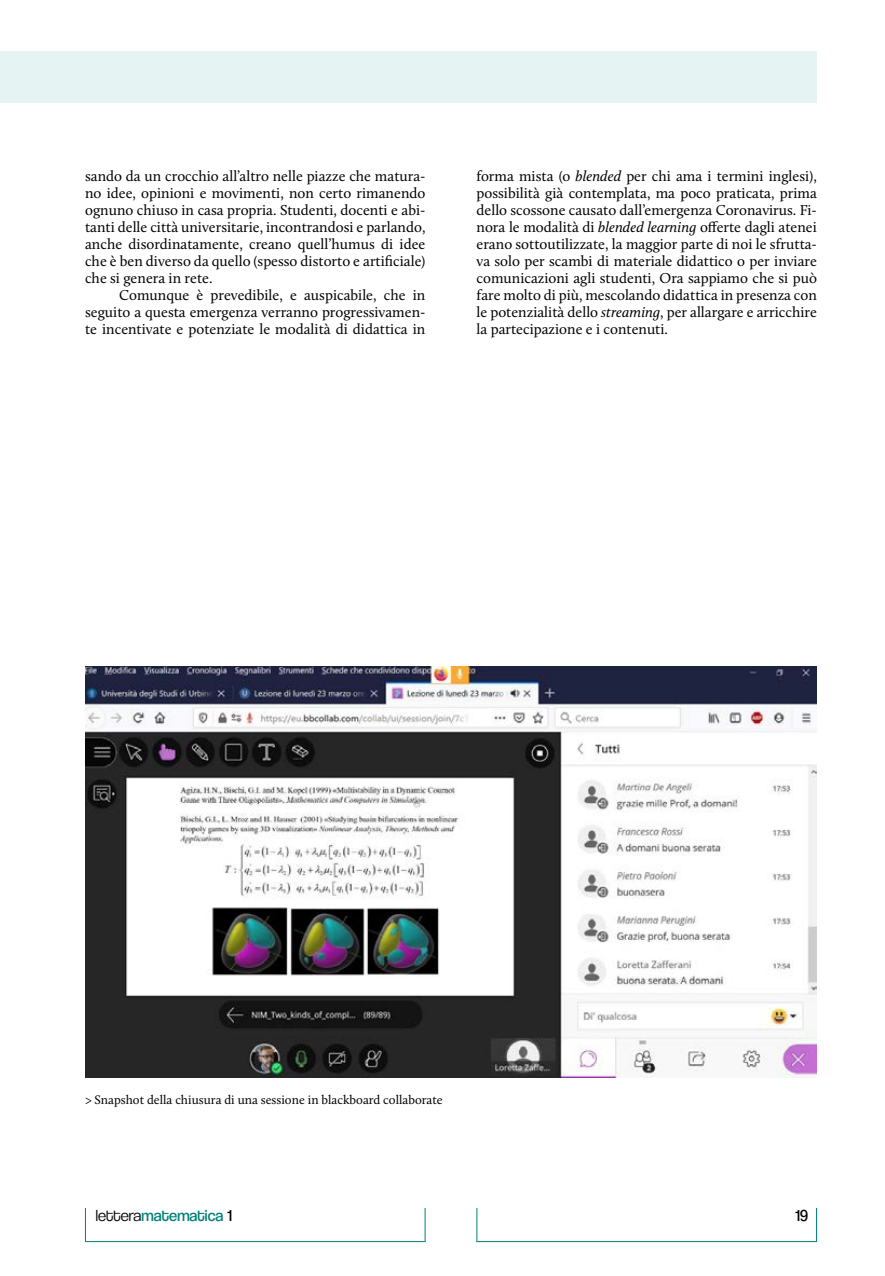
<style>
.page{position:relative;width:885px;height:1276px;background:#fff}
.page>*{position:absolute;margin:0;border:0;box-sizing:border-box;transform-origin:0 0}
.t1{font:16.5px "Coolvetica Bk";color:#008179}
.t2{font:16.5px "Coolvetica Bk";color:#000}
.t3{font:14.85px/17px "Calluna";color:#000;text-align:justify}
.t4{font:12.75px "Calluna";color:#000}
.s1{font-style:italic}
.s2{font-family:"Coolvetica Lt";color:#000}
.s3{color:#000}
</style>
<div class="page">
<div style="left:0;top:51px;width:816px;height:51px;background:#e5f4f3"></div>
<hr style="left:476px;top:1241px;width:340px;height:1px;background:#008179">
<hr style="left:476px;top:1208px;width:1px;height:34px;background:#008179">
<hr style="left:816px;top:1208px;width:1px;height:33px;background:#008179">
<hr style="left:85px;top:1241px;width:340px;height:1px;background:#008179">
<hr style="left:85px;top:1208px;width:1px;height:34px;background:#008179">
<hr style="left:424px;top:1208px;width:1px;height:33px;background:#008179">
<img style="left:85px;top:666px;width:731px;height:412px">
<p class="t3" style="left:85px;top:168px;width:342px">sando da un crocchio all’altro nelle piazze che matura&shy;no idee, opinioni e movimenti, non certo rimanendo ognuno chiuso in casa propria. Studenti, docenti e abi&shy;tanti delle città universitarie, incontrandosi e parlando, anche disordinatamente, creano quell’humus di idee che è ben diverso da quello (spesso distorto e artificiale) che si genera in rete.</p>
<p class="t3" style="left:85px;top:287px;width:342px;text-indent:34px">Comunque è prevedibile, e auspicabile, che in seguito a questa emergenza verranno progressivamen&shy;te incentivate e potenziate le modalità di didattica in</p>
<p class="t3" style="left:476px;top:168px;width:342px">forma mista (o <span class="s1">blended</span> per chi ama i termini inglesi), possibilità già contemplata, ma poco praticata, prima dello scossone causato dall’emergenza Coronavirus. Fi&shy;nora le modalità di <span class="s1">blended learning</span> offerte dagli atenei erano sottoutilizzate, la maggior parte di noi le sfrutta&shy;va solo per scambi di materiale didattico o per inviare comunicazioni agli studenti, Ora sappiamo che si può fare molto di più, mescolando didattica in presenza con le potenzialità dello <span class="s1">streaming</span>, per allargare e arricchire la partecipazione e i contenuti.</p>
<p class="t4" style="left:85px;top:1092px;width:359px">&gt; Snapshot della chiusura di una sessione in blackboard collaborate</p>
<p class="t1" style="left:96px;top:1205px;width:138px"><span class="s2">lettera</span>matematica <span class="s3">1</span></p>
<p class="t2" style="left:795px;top:1205px;width:14px">19</p>
</div>
